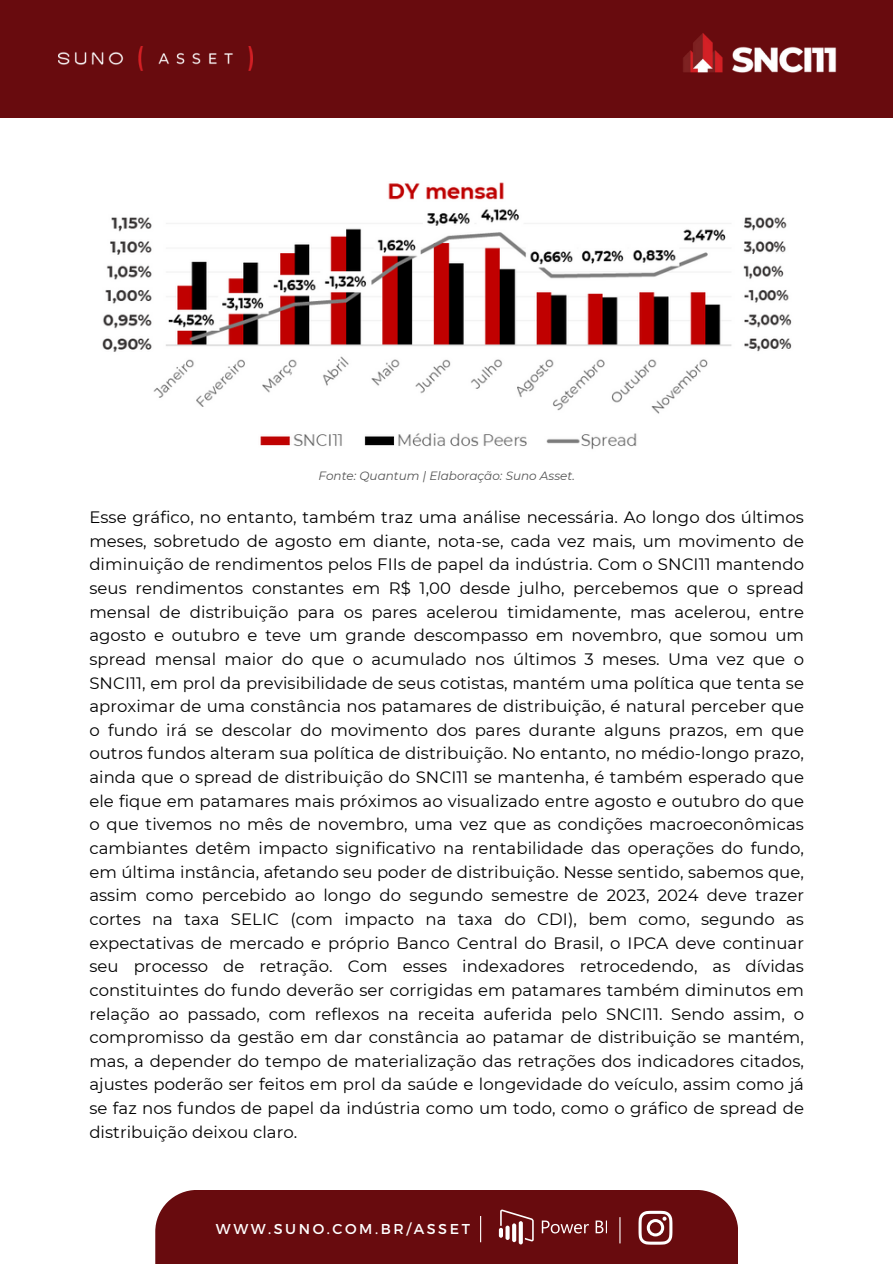
<style>
.page{position:relative;width:893px;height:1264px;background:#fff}
.page>*{position:absolute;margin:0;border:0;box-sizing:border-box;transform-origin:0 0}
.t1{font:16.5px/23.7px "Montserrat";letter-spacing:.005em;color:#000;text-align:justify}
.t2{font:14.25px "Montserrat";letter-spacing:.18em;color:#fff}
.t3{font:italic 12px "Montserrat";color:#545454}
</style>
<div class="page">
<div style="left:0;top:0;width:892px;height:118px;background:#680b0e"></div>
<img style="left:58px;top:47px;width:195px;height:23px">
<img style="left:683px;top:33px;width:154px;height:40px">
<div style="left:155px;top:1189px;width:583px;height:74px;background:#680b0e"></div>
<svg style="left:480px;top:1216px;width:1px;height:26px"></svg>
<svg style="left:619px;top:1217px;width:1px;height:26px"></svg>
<svg style="left:638px;top:1210px;width:34px;height:34px"></svg>
<svg style="left:499px;top:1209px;width:34px;height:35px"></svg>
<svg style="left:541px;top:1220px;width:66px;height:13px"></svg>
<img style="left:102px;top:182px;width:690px;height:268px">
<p class="t3" style="left:318px;top:468px;width:258px">Fonte: Quantum | Elaboração: Suno Asset.</p>
<p class="t1" style="left:89px;top:505px;width:716px">Esse gráfico, no entanto, também traz uma análise necessária. Ao longo dos últimos meses, sobretudo de agosto em diante, nota-se, cada vez mais, um movimento de diminuição de rendimentos pelos FIIs de papel da indústria. Com o SNCI11 mantendo seus rendimentos constantes em R$ 1,00 desde julho, percebemos que o spread mensal de distribuição para os pares acelerou timidamente, mas acelerou, entre agosto e outubro e teve um grande descompasso em novembro, que somou um spread mensal maior do que o acumulado nos últimos 3 meses. Uma vez que o SNCI11, em prol da previsibilidade de seus cotistas, mantém uma política que tenta se aproximar de uma constância nos patamares de distribuição, é natural perceber que o fundo irá se descolar do movimento dos pares durante alguns prazos, em que outros fundos alteram sua política de distribuição. No entanto, no médio-longo prazo, ainda que o spread de distribuição do SNCI11 se mantenha, é também esperado que ele fique em patamares mais próximos ao visualizado entre agosto e outubro do que o que tivemos no mês de novembro, uma vez que as condições macroeconômicas cambiantes detêm impacto significativo na rentabilidade das operações do fundo, em última instância, afetando seu poder de distribuição. Nesse sentido, sabemos que, assim como percebido ao longo do segundo semestre de 2023, 2024 deve trazer cortes na taxa SELIC (com impacto na taxa do CDI), bem como, segundo as expectativas de mercado e próprio Banco Central do Brasil, o IPCA deve continuar seu processo de retração. Com esses indexadores retrocedendo, as dívidas constituintes do fundo deverão ser corrigidas em patamares também diminutos em relação ao passado, com reflexos na receita auferida pelo SNCI11. Sendo assim, o compromisso da gestão em dar constância ao patamar de distribuição se mantém, mas, a depender do tempo de materialização das retrações dos indicadores citados, ajustes poderão ser feitos em prol da saúde e longevidade do veículo, assim como já se faz nos fundos de papel da indústria como um todo, como o gráfico de spread de distribuição deixou claro.</p>
<p class="t2" style="left:216px;top:1219px;width:255px">WWW.SUNO.COM.BR/ASSET</p>
</div>
